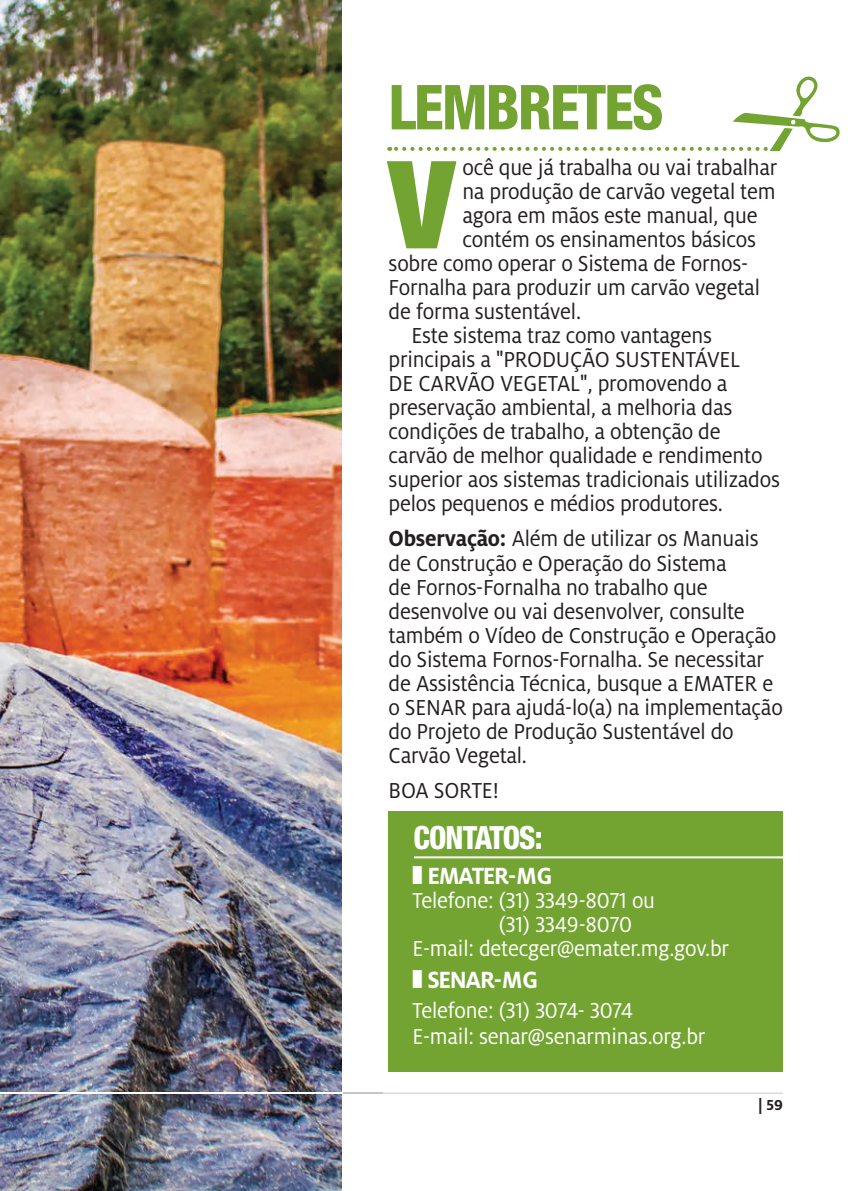
<style>
.page{position:relative;width:851px;height:1191px;background:#fff}
.page>*{position:absolute;margin:0;border:0;box-sizing:border-box;transform-origin:0 0}
.t1{font:900 condensed 122px "Helvetica Neue LT Std";color:#73a432;scale:1.04 1}
.t2{font:800 condensed 62px "Helvetica Neue LT Std";letter-spacing:-.03em;color:#73a432;scale:.95 1}
.t3{font:800 condensed 32px "Helvetica Neue LT Std";letter-spacing:-.03em;color:#fff;scale:.95 1}
.t4{font:700 26px "Milo Pro";letter-spacing:-.05em;color:#fff;scale:.95 1}
.t5{font:24px/24px "Milo Pro";letter-spacing:-.01em;color:#231f20;scale:.95 1}
.t6{font:24px/26px "Milo Pro";letter-spacing:-.01em;color:#fff;scale:.95 1}
.t7{font:700 16px "Milo Pro";color:#231f20}
.s1{font-weight:700}
</style>
<div class="page">
<img style="left:0;top:0;width:342px;height:1191px">
<hr style="left:0;top:1092px;width:383px;height:1px;background:#fff">
<div style="left:388px;top:811px;width:394px;height:260px;background:#73a432"></div>
<hr style="left:414px;top:856px;width:372px;height:2px;background:#fff">
<svg style="left:389px;top:77px;width:450px;height:74px"></svg>
<hr style="left:383px;top:1092px;width:399px;height:1px;background:#c5c6c8">
<hr style="left:343px;top:1092px;width:40px;height:1px;background:#c5c6c8">
<h2 class="t2" style="left:388px;top:69px;width:291px">LEMBRETES</h2>
<p class="t5" style="left:462px;top:156px;width:333px">ocê que já trabalha ou vai trabalhar</p>
<p class="t5" style="left:462px;top:180px;width:331px">na produção de carvão vegetal tem</p>
<p class="t5" style="left:462px;top:204px;width:312px">agora em mãos este manual, que</p>
<p class="t5" style="left:462px;top:228px;width:311px">contém os ensinamentos básicos</p>
<p class="t5" style="left:388px;top:252px;width:380px">sobre como operar o Sistema de Fornos-</p>
<p class="t5" style="left:388px;top:276px;width:392px">Fornalha para produzir um carvão vegetal</p>
<p class="t5" style="left:388px;top:300px;width:204px">de forma sustentável.</p>
<p class="t5" style="left:411px;top:324px;width:318px">Este sistema traz como vantagens</p>
<p class="t5" style="left:388px;top:348px;width:371px">principais a "PRODUÇÃO SUSTENTÁVEL</p>
<p class="t5" style="left:388px;top:372px;width:358px">DE CARVÃO VEGETAL", promovendo a</p>
<p class="t5" style="left:388px;top:396px;width:363px">preservação ambiental, a melhoria das</p>
<p class="t5" style="left:388px;top:420px;width:351px">condições de trabalho, a obtenção de</p>
<p class="t5" style="left:388px;top:444px;width:395px">carvão de melhor qualidade e rendimento</p>
<p class="t5" style="left:388px;top:468px;width:413px">superior aos sistemas tradicionais utilizados</p>
<p class="t5" style="left:388px;top:492px;width:353px">pelos pequenos e médios produtores.</p>
<p class="t5" style="left:388px;top:527px;width:416px"><span class="s1">Observação:</span> Além de utilizar os Manuais de Construção e Operação do Sistema<br>de Fornos-Fornalha no trabalho que desenvolve ou vai desenvolver, consulte também o Vídeo de Construção e Operação do Sistema Fornos-Fornalha. Se necessitar de Assistência Técnica, busque a EMATER e o SENAR para ajudá-lo(a) na implementação do Projeto de Produção Sustentável do Carvão Vegetal.</p>
<p class="t5" style="left:388px;top:778px;width:117px">BOA SORTE!</p>
<h1 class="t1" style="left:388px;top:130px;width:65px">V</h1>
<h3 class="t3" style="left:413px;top:818px;width:137px">CONTATOS:</h3>
<p class="t4" style="left:412px;top:861px;width:149px">■ EMATER-MG</p>
<p class="t6" style="left:412px;top:887px;width:257px">Telefone: (31) 3349-8071 ou</p>
<p class="t6" style="left:498px;top:911px;width:142px">(31) 3349-8070</p>
<p class="t6" style="left:412px;top:935px;width:335px">E-mail: detecger@emater.mg.gov.br</p>
<p class="t4" style="left:412px;top:965px;width:134px">■ SENAR-MG</p>
<p class="t6" style="left:412px;top:997px;width:310px">Telefone: (31) 3074- 3074<br>E-mail: senar@senarminas.org.br</p>
<p class="t7" style="left:757px;top:1096px;width:26px">| 59</p>
</div>
